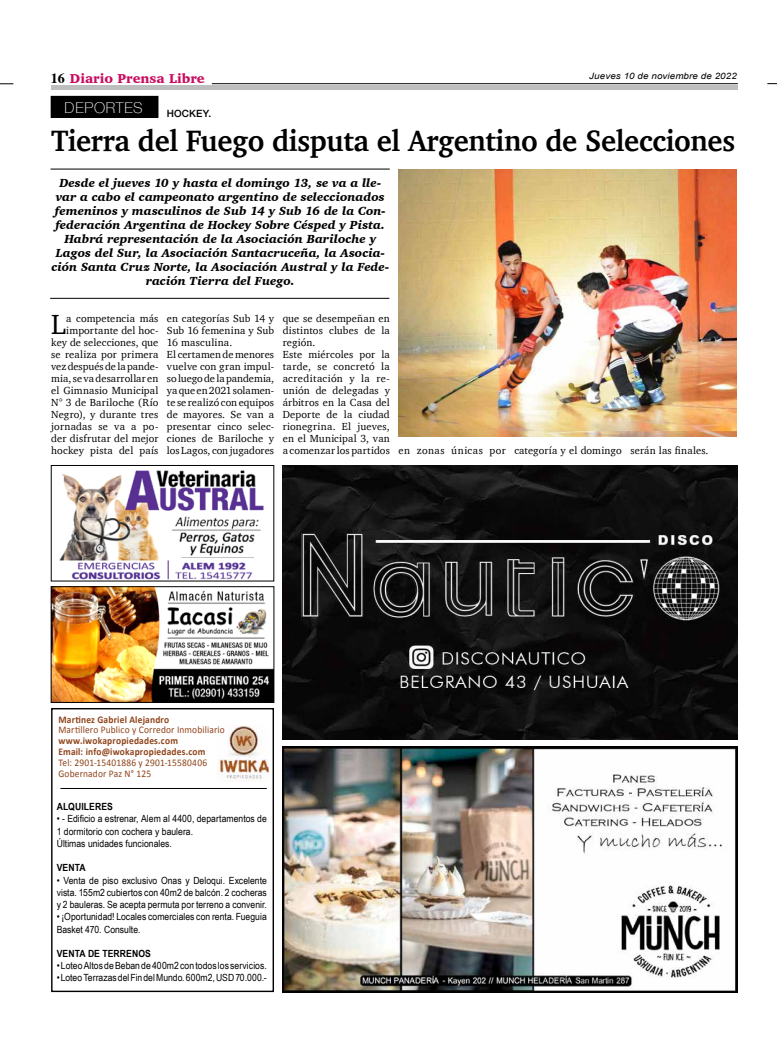
<style>
.page{position:relative;width:777px;height:1063px;background:#fff}
.page>*{position:absolute;margin:0;border:0;box-sizing:border-box;transform-origin:0 0}
.t1{font:700 30.2px "Charter";letter-spacing:-.01em;color:#000;scale:.95 1}
.t2{font:28.4px "Charter";color:#000}
.t3{font:100 15px "Helvetica Neue";letter-spacing:.045em;color:#fff}
.t4{font:900 13.2px "Charter";color:#c80c5f}
.t5{font:italic 900 12px/14px "Charter";letter-spacing:.005em;color:#000;text-align:center}
.t6{font:10.5px/12px "Charter";letter-spacing:.015em;color:#000}
.t7{font:10.2px/10.8px "Calibri";letter-spacing:.02em;color:#8f431a;scale:.93 1}
.t8{font:700 10.2px/10.8px "Calibri";letter-spacing:.02em;color:#8f431a;scale:.93 1}
.t9{font:500 10px "Helvetica Neue";letter-spacing:.01em;color:#000}
.t10{font:9.9px/12.2px "Arial Narrow";letter-spacing:.005em;color:#000;scale:1.06 1}
.t11{font:700 9.9px "Arial Narrow";letter-spacing:.01em;color:#000;scale:1.06 1}
.t12{font:italic 8.8px "Arial";letter-spacing:.01em;color:#000;scale:1.11 1}
.s1{font-family:"Times";font-weight:700;font-size:14px;color:#000}
</style>
<div class="page">
<hr style="left:212px;top:83px;width:526px;height:1px;background:#000">
<svg style="left:0;top:84px;width:13px;height:1px"></svg>
<div style="left:51px;top:85px;width:686px;height:5px;background:#bcbec0"></div>
<div style="left:51px;top:708px;width:223px;height:284px;border:1px solid #000"></div>
<img style="left:218px;top:726px;width:50px;height:55px">
<hr style="left:60px;top:788px;width:207px;height:1px;background:#000">
<img style="left:283px;top:465px;width:454px;height:274px">
<img style="left:283px;top:747px;width:454px;height:245px">
<img style="left:53px;top:589px;width:219px;height:112px">
<div style="left:51px;top:587px;width:223px;height:116px;border:1px solid #000"></div>
<img style="left:59px;top:470px;width:205px;height:109px">
<div style="left:51px;top:465px;width:223px;height:116px;border:1px solid #000"></div>
<div style="left:51px;top:96px;width:107px;height:21px;background:#000"></div>
<hr style="left:51px;top:169px;width:339px;height:1px;background:#000">
<hr style="left:50px;top:298px;width:339px;height:1px;background:#000">
<img style="left:398px;top:170px;width:339px;height:267px">
<p class="t4" style="left:51px;top:70px;width:155px"><span class="s1">16</span> Diario Prensa Libre</p>
<p class="t12" style="left:589px;top:70px;width:134px">Jueves 10 de noviembre de 2022</p>
<h3 class="t3" style="left:65px;top:96px;width:80px">DEPORTES</h3>
<p class="t9" style="left:167px;top:105px;width:46px">HOCKEY.</p>
<h1 class="t1" style="left:51px;top:115px;width:721px">Tierra del Fuego disputa el Argentino de Selecciones</h1>
<p class="t5" style="left:51px;top:176px;width:339px">Desde el jueves 10 y hasta el domingo 13, se va a lle&shy;var a cabo el campeonato argentino de seleccionados femeninos y masculinos de Sub 14 y Sub 16 de la Con&shy;federación Argentina de Hockey Sobre Césped y Pista.<br>Habrá representación de la Asociación Bariloche y Lagos del Sur, la Asociación Santacruceña, la Asocia&shy;ción Santa Cruz Norte, la Asociación Austral y la Fede&shy;ración Tierra del Fuego.</p>
<p class="t6" style="left:51px;top:313px;width:109px;text-align:right">a competencia más importante del hoc&shy;key de selecciones, que se realiza por primera vez después de la pande&shy;mia, se va desarrollar en el Gimnasio Municipal<br>N° 3 de Bariloche (Río<br>Negro), y durante tres jornadas se va a po&shy;der disfrutar del mejor hockey pista del país</p>
<p class="t6" style="left:167px;top:313px;width:109px">en categorías Sub 14 y<br>Sub 16 femenina y Sub<br>16 masculina.<br>El certamen de menores vuelve con gran impul&shy;so luego de la pandemia, ya que en 2021 solamen&shy;te se realizó con equipos de mayores. Se van a presentar cinco selec&shy;ciones de Bariloche y los Lagos, con jugadores</p>
<p class="t6" style="left:283px;top:313px;width:109px">que se desempeñan en distintos clubes de la región.<br>Este miércoles por la tarde, se concretó la acreditación y la re&shy;unión de delegadas y árbitros en la Casa del<br>Deporte de la ciudad rionegrina. El jueves, en el Municipal 3, van a comenzar los partidos</p>
<h2 class="t2" style="left:51px;top:300px;width:16px">L</h2>
<p class="t6" style="left:398px;top:444px;width:312px">en zonas únicas por categoría y el domingo serán las finales.</p>
<p class="t8" style="left:58px;top:713px;width:121px">Martinez Gabriel Alejandro</p>
<p class="t7" style="left:58px;top:724px;width:180px">Martillero Publico y Corredor Inmobiliario</p>
<p class="t8" style="left:58px;top:735px;width:159px">www.iwokapropiedades.com<br>Email: info@iwokapropiedades.com</p>
<p class="t7" style="left:58px;top:757px;width:161px">Tel: 2901-15401886 y 2901-15580406<br>Gobernador Paz N° 125</p>
<p class="t11" style="left:57px;top:799px;width:54px">ALQUILERES</p>
<p class="t10" style="left:57px;top:812px;width:200px">• - Edificio a estrenar, Alem al 4400, departamentos de<br>1 dormitorio con cochera y baulera.<br>Últimas unidades funcionales.</p>
<p class="t11" style="left:57px;top:860px;width:29px">VENTA</p>
<p class="t10" style="left:57px;top:874px;width:200px;text-align:justify">• Venta de piso exclusivo Onas y Deloqui. Excelente vista. 155m2 cubiertos con 40m2 de balcón. 2 cocheras y 2 bauleras. Se acepta permuta por terreno a convenir.</p>
<p class="t10" style="left:57px;top:910px;width:200px">• ¡Oportunidad! Locales comerciales con renta. Fueguia<br>Basket 470. Consulte.</p>
<p class="t11" style="left:57px;top:946px;width:90px">VENTA DE TERRENOS</p>
<p class="t10" style="left:57px;top:959px;width:200px">• Loteo Altos de Beban de 400m2 con todos los servicios.</p>
<p class="t10" style="left:57px;top:971px;width:200px">• Loteo Terrazas del Fin del Mundo. 600m2, USD 70.000.-</p>
</div>
